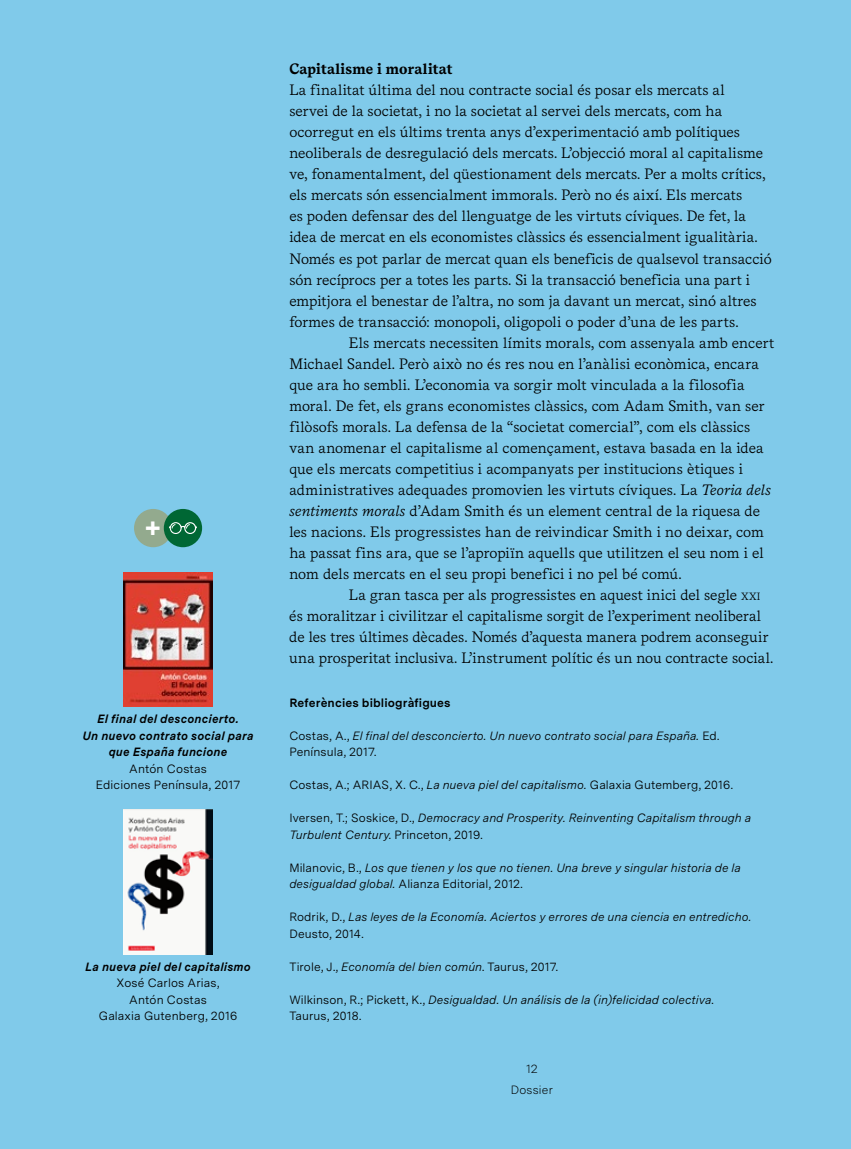
<style>
.page{position:relative;width:851px;height:1149px;background:#fff}
.page>*{position:absolute;margin:0;border:0;box-sizing:border-box;transform-origin:0 0}
.t1{font:15px/21px "Messina Serif";letter-spacing:.005em;color:#000}
.t2{font:700 15px "Messina Serif";letter-spacing:.005em;color:#000}
.t3{font:13.5px "SS Standard";color:#fff}
.t4{font:italic 12px/16.5px "Messina Sans";letter-spacing:.01em;color:#000}
.t5{font:12px/16.5px "Messina Sans";letter-spacing:.01em;color:#000;text-align:center}
.t6{font:italic 700 12px/16.5px "Messina Sans";letter-spacing:.015em;color:#000;text-align:center}
.t7{font:700 12px "Messina Sans";letter-spacing:.01em;color:#000}
.t8{font:300 12px/21px "Messina Sans";letter-spacing:.015em;color:#000;text-align:center}
.s1{font-style:italic}
.s2{font-size:10.5px}
.s3{font-style:normal}
</style>
<div class="page">
<div style="left:0;top:0;width:850px;height:1148px;background:#80caea"></div>
<img style="left:123px;top:572px;width:90px;height:134px">
<img style="left:124px;top:809px;width:88px;height:144px">
<div style="left:134px;top:509px;width:38px;height:38px;background:#93aa8e;border-radius:50%"></div>
<div style="left:164px;top:509px;width:38px;height:38px;background:#006734;border-radius:50%"></div>
<svg style="left:169px;top:522px;width:28px;height:12px"></svg>
<p class="t3" style="left:146px;top:521px;width:15px">+</p>
<p class="t6" style="left:82px;top:710px;width:172px">El final del desconcierto.<br>Un nuevo contrato social para que España funcione</p>
<p class="t5" style="left:96px;top:759px;width:146px">Antón Costas<br>Ediciones Península, 2017</p>
<p class="t6" style="left:85px;top:957px;width:167px">La nueva piel del capitalismo</p>
<p class="t5" style="left:99px;top:974px;width:140px">Xosé Carlos Arias,<br>Antón Costas<br>Galaxia Gutenberg, 2016</p>
<p class="t2" style="left:289px;top:58px;width:164px">Capitalisme i moralitat</p>
<p class="t1" style="left:289px;top:79px;width:484px">La finalitat última del nou contracte social és posar els mercats al<br>servei de la societat, i no la societat al servei dels mercats, com ha ocorregut en els últims trenta anys d’experimentació amb polítiques neoliberals de desregulació dels mercats. L’objecció moral al capitalisme ve, fonamentalment, del qüestionament dels mercats. Per a molts crítics, els mercats són essencialment immorals. Però no és així. Els mercats<br>es poden defensar des del llenguatge de les virtuts cíviques. De fet, la idea de mercat en els economistes clàssics és essencialment igualitària.<br>Només es pot parlar de mercat quan els beneficis de qualsevol transacció són recíprocs per a totes les parts. Si la transacció beneficia una part i empitjora el benestar de l’altra, no som ja davant un mercat, sinó altres formes de transacció: monopoli, oligopoli o poder d’una de les parts.</p>
<p class="t1" style="left:289px;top:331px;width:486px;text-indent:60px">Els mercats necessiten límits morals, com assenyala amb encert Michael Sandel. Però això no és res nou en l’anàlisi econòmica, encara que ara ho sembli. L’economia va sorgir molt vinculada a la filosofia moral. De fet, els grans economistes clàssics, com Adam Smith, van ser filòsofs morals. La defensa de la “societat comercial”, com els clàssics van anomenar el capitalisme al començament, estava basada en la idea que els mercats competitius i acompanyats per institucions ètiques i administratives adequades promovien les virtuts cíviques. La <span class="s1">Teoria dels sentiments morals</span> d’Adam Smith és un element central de la riquesa de les nacions. Els progressistes han de reivindicar Smith i no deixar, com ha passat fins ara, que se l’apropiïn aquells que utilitzen el seu nom i el nom dels mercats en el seu propi benefici i no pel bé comú.</p>
<p class="t1" style="left:289px;top:583px;width:485px;text-indent:60px">La gran tasca per als progressistes en aquest inici del segle <span class="s2">xxi </span>és moralitzar i civilitzar el capitalisme sorgit de l’experiment neoliberal de les tres últimes dècades. Només d’aquesta manera podrem aconseguir una prosperitat inclusiva. L’instrument polític és un nou contracte social.</p>
<p class="t7" style="left:289px;top:693px;width:163px">Referències bibliogràfigues</p>
<p class="t4" style="left:289px;top:726px;width:431px"><span class="s3">Costas, A.,</span> El final del desconcierto. Un nuevo contrato social para España. <span class="s3">Ed.<br>Península, 2017.</span></p>
<p class="t5" style="left:289px;top:776px;width:445px">Costas, A.; ARIAS, X. C., <span class="s1">La nueva piel del capitalismo.</span> Galaxia Gutemberg, 2016.</p>
<p class="t4" style="left:289px;top:809px;width:463px"><span class="s3">Iversen, T.; Soskice, D.,</span> Democracy and Prosperity. Reinventing Capitalism through a<br>Turbulent Century<span class="s3">. Princeton, 2019.</span></p>
<p class="t4" style="left:289px;top:858px;width:453px"><span class="s3">Milanovic, B.,</span> Los que tienen y los que no tienen. Una breve y singular historia de la desigualdad global. <span class="s3">Alianza Editorial, 2012.</span></p>
<p class="t4" style="left:289px;top:908px;width:463px"><span class="s3">Rodrik, D.,</span> Las leyes de la Economía. Aciertos y errores de una ciencia en entredicho.<br><span class="s3">Deusto, 2014.</span></p>
<p class="t5" style="left:289px;top:957px;width:270px">Tirole, J., <span class="s1">Economía del bien común</span>. Taurus, 2017.</p>
<p class="t4" style="left:289px;top:990px;width:425px"><span class="s3">Wilkinson, R.; Pickett, K.,</span> Desigualdad. Un análisis de la (in)felicidad colectiva<span class="s3">.<br>Taurus, 2018.</span></p>
<p class="t8" style="left:510px;top:1057px;width:44px">12<br>Dossier</p>
</div>
